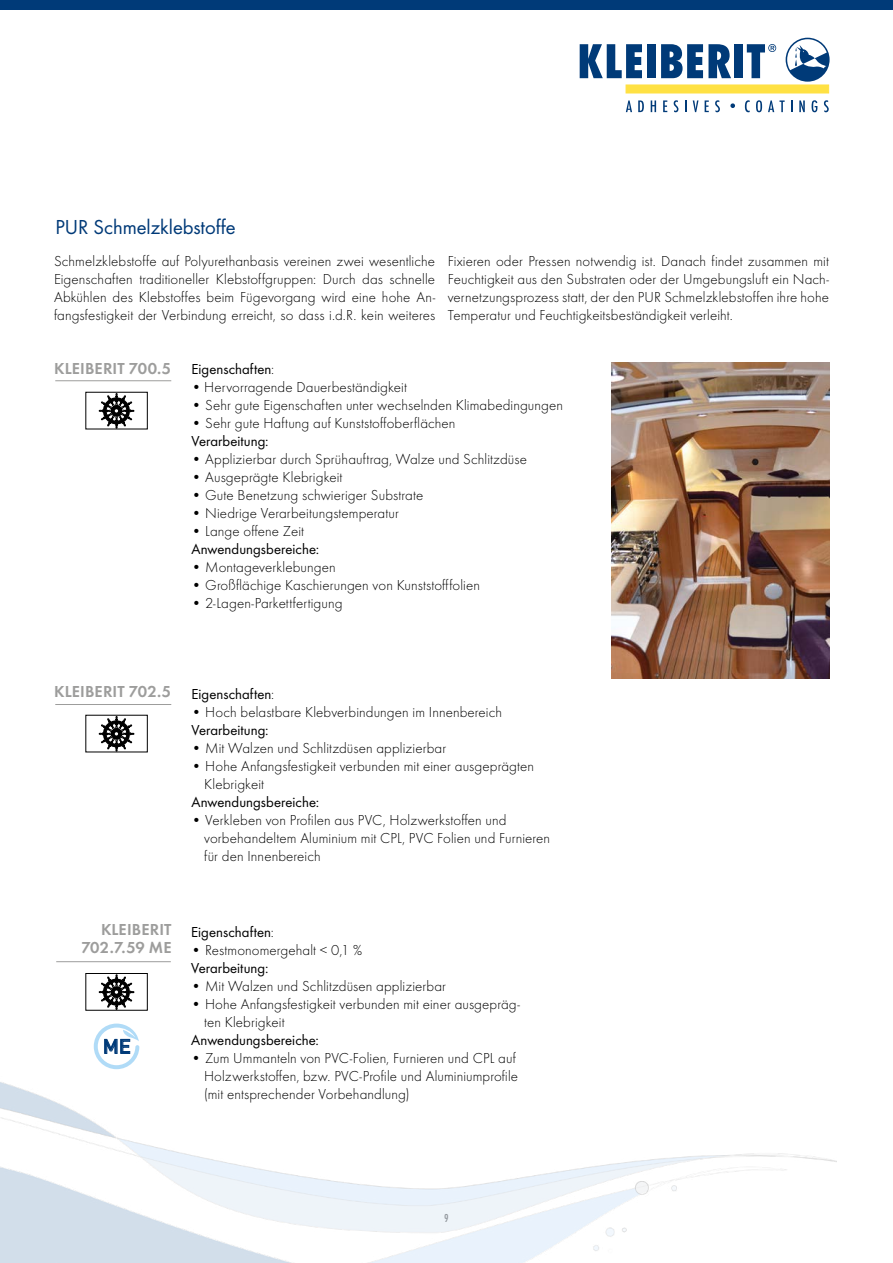
<style>
.page{position:relative;width:893px;height:1263px;background:#fff}
.page>*{position:absolute;margin:0;border:0;box-sizing:border-box;transform-origin:0 0}
.t1{font:21px "Futura Boo";color:#003a78}
.t2{font:500 19.8px "DIN Pro";color:#003a78}
.t3{font:16.5px/18px "Futura Dem";letter-spacing:.005em;color:#9d9d9c;text-align:right}
.t4{font:300 15px/18px "Futura";letter-spacing:.005em;color:#000}
.t5{font:15px "Futura Boo";letter-spacing:.005em;color:#000}
.t6{font:500 12px "Futura Con";color:#878787}
.s1{font-family:"Futura";font-weight:300}
</style>
<div class="page">
<img style="left:0;top:1044px;width:836px;height:219px">
<img style="left:612px;top:363px;width:217px;height:316px">
<hr style="left:55px;top:380px;width:116px;height:1px;background:#9d9d9c">
<svg style="left:99px;top:393px;width:35px;height:35px"></svg>
<svg style="left:99px;top:716px;width:35px;height:35px"></svg>
<div style="left:86px;top:973px;width:62px;height:37px;border:1px solid #000"></div>
<svg style="left:99px;top:974px;width:35px;height:36px"></svg>
<hr style="left:56px;top:961px;width:115px;height:1px;background:#9d9d9c">
<hr style="left:55px;top:704px;width:116px;height:1px;background:#9d9d9c">
<svg style="left:94px;top:1023px;width:45px;height:46px"></svg>
<div style="left:0;top:0;width:893px;height:10px;background:#003a78"></div>
<svg style="left:580px;top:44px;width:62px;height:34px"></svg>
<div style="left:647px;top:44px;width:9px;height:34px;background:#003a78"></div>
<svg style="left:661px;top:44px;width:70px;height:34px"></svg>
<div style="left:734px;top:44px;width:9px;height:34px;background:#003a78"></div>
<div style="left:626px;top:85px;width:203px;height:8px;background:#ffe143"></div>
<svg style="left:786px;top:38px;width:44px;height:44px"></svg>
<svg style="left:747px;top:44px;width:29px;height:34px"></svg>
<svg style="left:626px;top:100px;width:6px;height:12px"></svg>
<svg style="left:638px;top:100px;width:6px;height:12px"></svg>
<svg style="left:651px;top:100px;width:5px;height:12px"></svg>
<svg style="left:663px;top:100px;width:4px;height:12px"></svg>
<svg style="left:674px;top:100px;width:4px;height:12px"></svg>
<svg style="left:685px;top:100px;width:2px;height:12px"></svg>
<svg style="left:693px;top:100px;width:5px;height:12px"></svg>
<svg style="left:705px;top:100px;width:4px;height:12px"></svg>
<svg style="left:715px;top:100px;width:5px;height:12px"></svg>
<svg style="left:745px;top:100px;width:5px;height:12px"></svg>
<svg style="left:756px;top:100px;width:6px;height:12px"></svg>
<svg style="left:768px;top:100px;width:17px;height:12px"></svg>
<svg style="left:791px;top:100px;width:1px;height:12px"></svg>
<svg style="left:799px;top:100px;width:6px;height:12px"></svg>
<svg style="left:812px;top:100px;width:5px;height:12px"></svg>
<svg style="left:824px;top:100px;width:5px;height:12px"></svg>
<svg style="left:730px;top:103px;width:5px;height:5px"></svg>
<h1 class="t1" style="left:56px;top:214px;width:182px">PUR Schmelzklebstoffe</h1>
<p class="t4" style="left:54px;top:253px;width:383px;text-align:justify">Schmelzklebstoffe auf Polyurethanbasis vereinen zwei wesentliche Eigenschaften traditioneller Klebstoffgruppen: Durch das schnelle Abkühlen des Klebstoffes beim Fügevorgang wird eine hohe An&shy;fangsfestigkeit der Verbindung erreicht, so dass i.d.R. kein weiteres</p>
<p class="t4" style="left:448px;top:253px;width:383px;text-align:justify">Fixieren oder Pressen notwendig ist. Danach findet zusammen mit Feuchtigkeit aus den Substraten oder der Umgebungsluft ein Nach&shy;vernetzungsprozess statt, der den PUR Schmelzklebstoffen ihre hohe Temperatur und Feuchtigkeitsbeständigkeit verleiht.</p>
<p class="t3" style="left:54px;top:358px;width:119px">KLEIBERIT 700.5</p>
<p class="t5" style="left:191px;top:360px;width:84px">Eigenschaften<span class="s1">:</span></p>
<p class="t4" style="left:191px;top:378px;width:217px">• Hervorragende Dauerbeständigkeit</p>
<p class="t4" style="left:191px;top:396px;width:373px">• Sehr gute Eigenschaften unter wechselnden Klimabedingungen</p>
<p class="t4" style="left:191px;top:414px;width:266px">• Sehr gute Haftung auf Kunststoffoberflächen</p>
<p class="t5" style="left:191px;top:432px;width:79px">Verarbeitung:</p>
<p class="t4" style="left:191px;top:450px;width:337px">• Applizierbar durch Sprühauftrag, Walze und Schlitzdüse</p>
<p class="t4" style="left:191px;top:468px;width:153px">• Ausgeprägte Klebrigkeit</p>
<p class="t4" style="left:191px;top:486px;width:233px">• Gute Benetzung schwieriger Substrate</p>
<p class="t4" style="left:191px;top:504px;width:209px">• Niedrige Verarbeitungstemperatur</p>
<p class="t4" style="left:191px;top:522px;width:114px">• Lange offene Zeit</p>
<p class="t5" style="left:191px;top:540px;width:129px">Anwendungsbereiche:</p>
<p class="t4" style="left:191px;top:558px;width:146px">• Montageverklebungen</p>
<p class="t4" style="left:191px;top:576px;width:290px">• Großflächige Kaschierungen von Kunststofffolien</p>
<p class="t4" style="left:191px;top:594px;width:153px">• 2-Lagen-Parkettfertigung</p>
<p class="t3" style="left:54px;top:681px;width:119px">KLEIBERIT 702.5</p>
<p class="t5" style="left:191px;top:685px;width:84px">Eigenschaften<span class="s1">:</span></p>
<p class="t4" style="left:191px;top:703px;width:312px">• Hoch belastbare Klebverbindungen im Innenbereich</p>
<p class="t5" style="left:191px;top:721px;width:79px">Verarbeitung:</p>
<p class="t4" style="left:191px;top:739px;width:256px">• Mit Walzen und Schlitzdüsen applizierbar</p>
<p class="t4" style="left:204px;top:757px;width:331px;text-indent:-13px">• Hohe Anfangsfestigkeit verbunden mit einer ausgeprägten<br>Klebrigkeit</p>
<p class="t5" style="left:191px;top:793px;width:129px">Anwendungsbereiche:</p>
<p class="t4" style="left:204px;top:811px;width:347px;text-indent:-13px">• Verkleben von Profilen aus PVC, Holzwerkstoffen und vorbehandeltem Aluminium mit CPL, PVC Folien und Furnieren für den Innenbereich</p>
<p class="t3" style="left:81px;top:919px;width:92px">KLEIBERIT<br>702.7.59 ME</p>
<h2 class="t2" style="left:103px;top:1033px;width:29px">ME</h2>
<p class="t5" style="left:191px;top:923px;width:84px">Eigenschaften<span class="s1">:</span></p>
<p class="t4" style="left:191px;top:941px;width:173px">• Restmonomergehalt &lt; 0,1 %</p>
<p class="t5" style="left:191px;top:959px;width:79px">Verarbeitung:</p>
<p class="t4" style="left:191px;top:977px;width:256px">• Mit Walzen und Schlitzdüsen applizierbar</p>
<p class="t4" style="left:204px;top:995px;width:317px;text-indent:-13px">• Hohe Anfangsfestigkeit verbunden mit einer ausgepräg&shy;ten Klebrigkeit</p>
<p class="t5" style="left:191px;top:1031px;width:129px">Anwendungsbereiche:</p>
<p class="t4" style="left:204px;top:1049px;width:316px;text-indent:-13px">• Zum Ummanteln von PVC-Folien, Furnieren und CPL auf<br>Holzwerkstoffen, bzw. PVC-Profile und Aluminiumprofile (mit entsprechender Vorbehandlung)</p>
<p class="t6" style="left:444px;top:1211px;width:6px">9</p>
</div>
